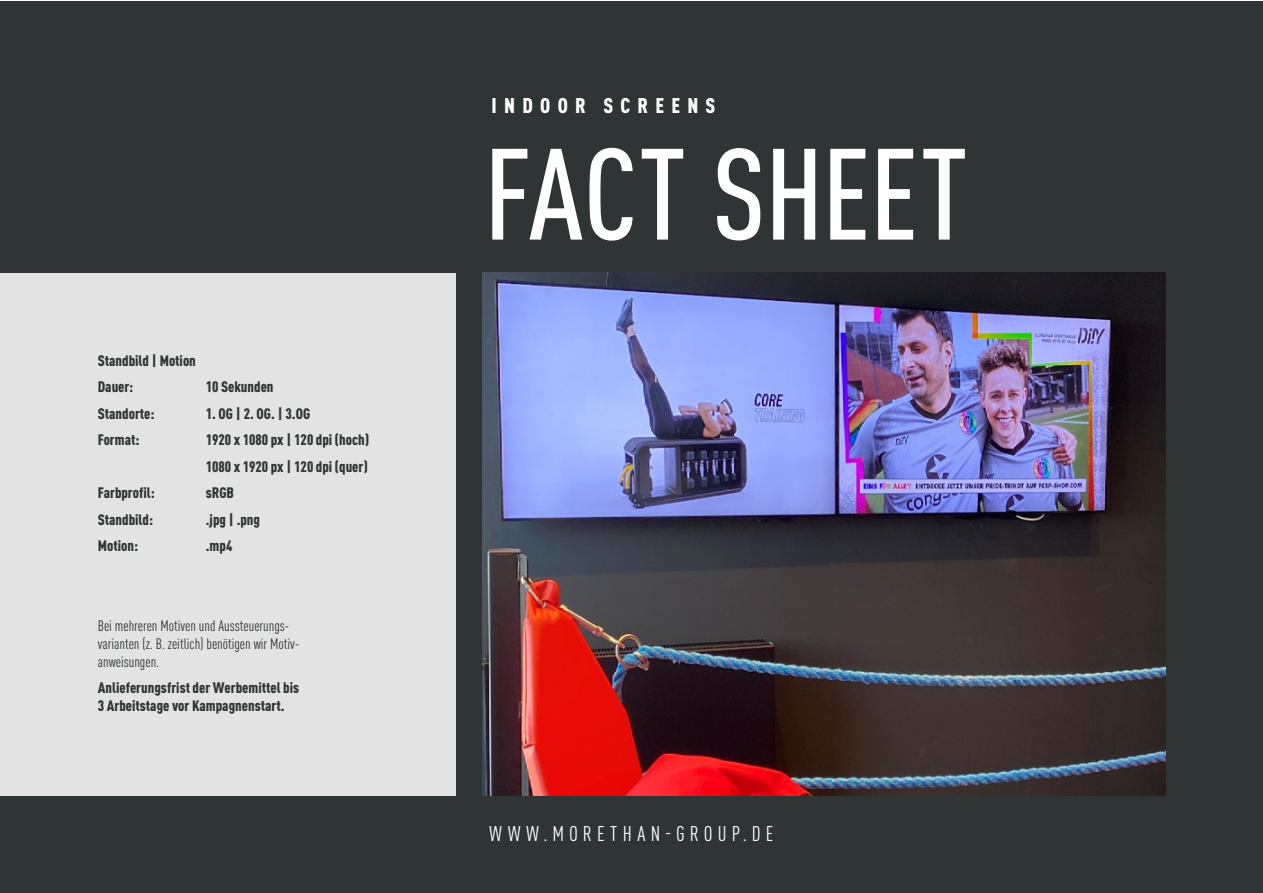
<style>
.page{position:relative;width:1263px;height:893px;background:#fff}
.page>*{position:absolute;margin:0;border:0;box-sizing:border-box;transform-origin:0 0}
.t1{font:500 condensed 127.5px "DIN Pro";letter-spacing:-.005em;color:#fff}
.t2{font:condensed 21px "DIN Pro";letter-spacing:.24em;color:#fff}
.t3{font:900 condensed 21px "DIN Pro";letter-spacing:.345em;color:#fff}
.t4{font:900 condensed 15px/26.5px "DIN Pro";color:#2f3434}
.t5{font:condensed 15px/18px "DIN Pro";color:#2f3434}
</style>
<div class="page">
<div style="left:0;top:731px;width:1263px;height:162px;background:#2f3434"></div>
<div style="left:0;top:1px;width:1263px;height:793px;background:#2f3434"></div>
<img style="left:483px;top:272px;width:682px;height:523px">
<div style="left:0;top:273px;width:456px;height:522px;background:#e4e3e4"></div>
<p class="t4" style="left:98px;top:346px;width:100px">Standbild | Motion<br>Dauer:</p>
<p class="t4" style="left:206px;top:372px;width:69px">10 Sekunden</p>
<p class="t4" style="left:98px;top:399px;width:58px">Standorte:</p>
<p class="t4" style="left:206px;top:399px;width:106px">1. OG | 2. OG. | 3.OG</p>
<p class="t4" style="left:98px;top:425px;width:43px">Format:</p>
<p class="t4" style="left:206px;top:425px;width:165px">1920 x 1080 px | 120 dpi (hoch)<br>1080 x 1920 px | 120 dpi (quer)</p>
<p class="t4" style="left:98px;top:478px;width:58px">Farbprofil:</p>
<p class="t4" style="left:206px;top:478px;width:30px">sRGB</p>
<p class="t4" style="left:98px;top:505px;width:57px">Standbild:</p>
<p class="t4" style="left:206px;top:505px;width:56px">.jpg | .png</p>
<p class="t4" style="left:98px;top:531px;width:42px">Motion:</p>
<p class="t4" style="left:206px;top:531px;width:28px">.mp4</p>
<p class="t5" style="left:98px;top:615px;width:203px">Bei mehreren Motiven und Aussteuerungs&shy;varianten (z. B. zeitlich) benötigen wir Motiv&shy;anweisungen.</p>
<p class="t4" style="left:98px;top:678px;width:203px;line-height:18px">Anlieferungsfrist der Werbemittel bis<br>3 Arbeitstage vor Kampagnenstart.</p>
<h2 class="t3" style="left:492px;top:89px;width:225px">INDOOR SCREENS</h2>
<h1 class="t1" style="left:484px;top:100px;width:485px">FACT SHEET</h1>
<h2 class="t2" style="left:489px;top:819px;width:285px">WWW.MORETHAN-GROUP.DE</h2>
</div>
